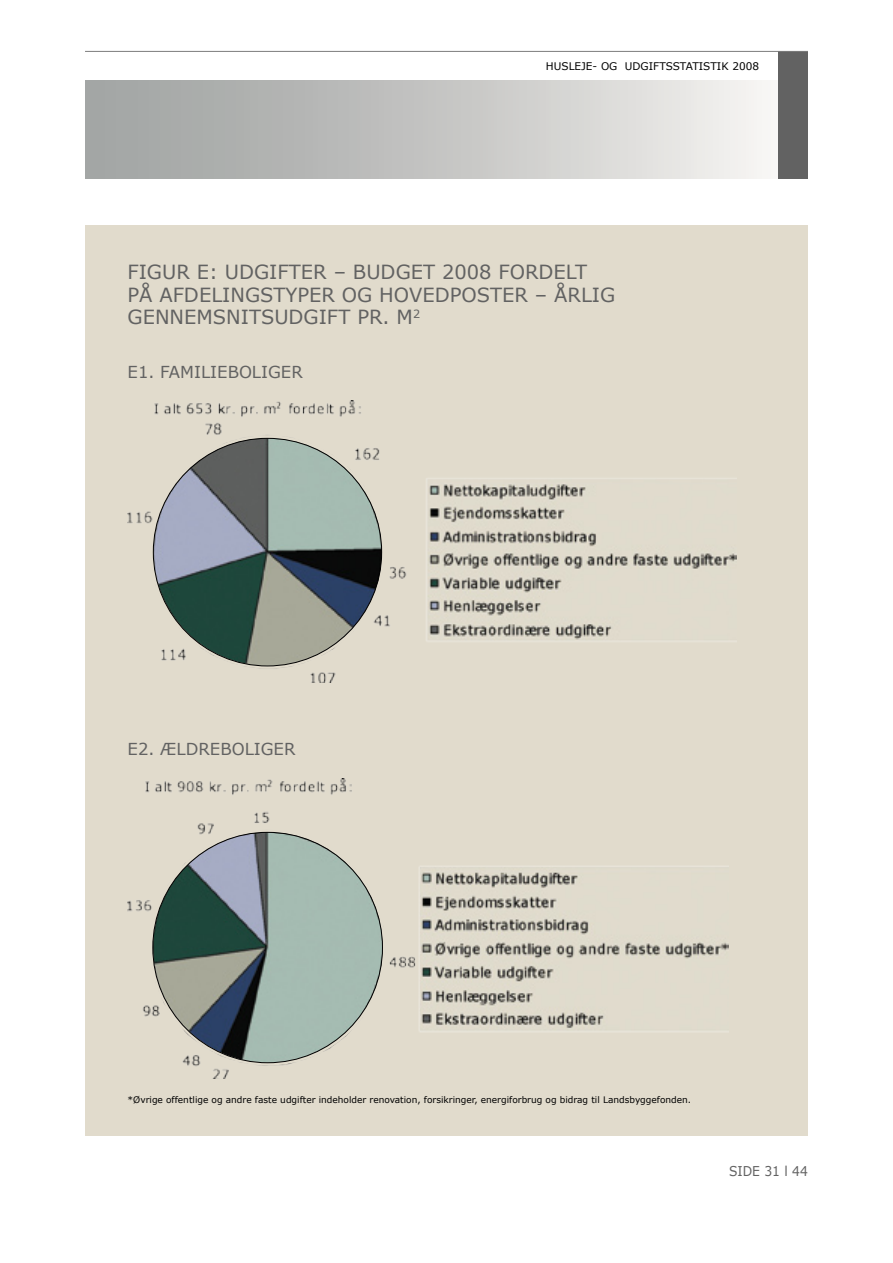
<style>
.page{position:relative;width:893px;height:1263px;background:#fff}
.page>*{position:absolute;margin:0;border:0;box-sizing:border-box;transform-origin:0 0}
.t1{font:19.5px/22.5px "Verdana";color:#626262}
.t2{font:16.5px "Verdana";color:#626262}
.t3{font:13.5px "Verdana";color:#626262;scale:.92 1}
.t4{font:10.5px "Verdana";color:#000}
.t5{font:9px "Verdana";color:#000}
</style>
<div class="page">
<div style="left:85px;top:81px;width:694px;height:98px;background:linear-gradient(to right,#9b9e9d,#f3f1ee)"></div>
<div style="left:778px;top:51px;width:30px;height:128px;background:#626262"></div>
<hr style="left:85px;top:51px;width:723px;height:1px;background:#7c7c7c">
<div style="left:85px;top:225px;width:723px;height:910px;background:#e1dbcc"></div>
<img style="left:127px;top:401px;width:609px;height:281px">
<img style="left:127px;top:779px;width:601px;height:299px">
<p class="t4" style="left:546px;top:59px;width:215px">HUSLEJE- OG UDGIFTSSTATISTIK 2008</p>
<h1 class="t1" style="left:128px;top:260px;width:489px">FIGUR E: UDGIFTER – BUDGET 2008 FORDELT<br>PÅ AFDELINGSTYPER OG HOVEDPOSTER – ÅRLIG<br>GENNEMSNITSUDGIFT PR. M<sup>2</sup></h1>
<h2 class="t2" style="left:128px;top:362px;width:177px">E1. FAMILIEBOLIGER</h2>
<h2 class="t2" style="left:128px;top:739px;width:169px">E2. ÆLDREBOLIGER</h2>
<p class="t5" style="left:128px;top:1094px;width:565px">*Øvrige offentlige og andre faste udgifter indeholder renovation, forsikringer, energiforbrug og bidrag til Landsbyggefonden.</p>
<h3 class="t3" style="left:729px;top:1163px;width:87px">SIDE 31 l 44</h3>
</div>
